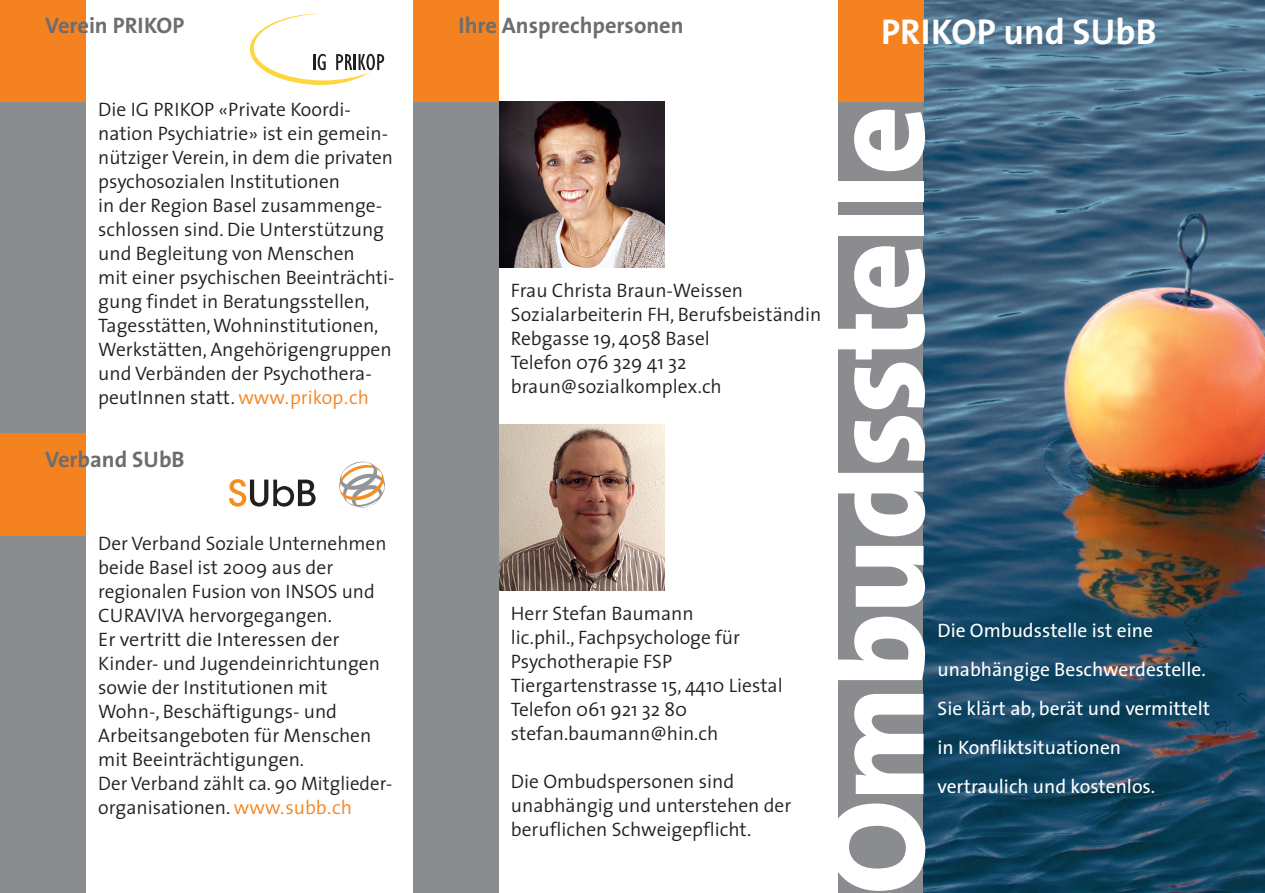
<style>
.page{position:relative;width:1265px;height:893px;background:#fff}
.page>*{position:absolute;margin:0;border:0;box-sizing:border-box;transform-origin:0 0}
.t1{font:800 136.35px "The Sans";letter-spacing:-.015em;color:#fff}
.t2{font:700 36px "The Sans";color:#fff}
.t3{font:700 22.5px "The Sans";color:#6c6d70}
.t4{font:300 19.5px/24px "The Sans";color:#231f20}
.t5{font:19.5px/39px "The Sans";color:#fff}
.s1{color:#f58220}
</style>
<div class="page">
<img style="left:498px;top:425px;width:166px;height:166px">
<img style="left:498px;top:102px;width:166px;height:165px">
<div style="left:838px;top:102px;width:85px;height:791px;background:#8a8c8f"></div>
<img style="left:923px;top:0;width:341px;height:893px">
<div style="left:838px;top:0;width:85px;height:102px;background:#f58220"></div>
<div style="left:0;top:102px;width:85px;height:791px;background:#8a8c8f"></div>
<div style="left:0;top:0;width:85px;height:102px;background:#f58220"></div>
<div style="left:0;top:433px;width:85px;height:102px;background:#f58220"></div>
<div style="left:413px;top:102px;width:85px;height:791px;background:#8a8c8f"></div>
<div style="left:413px;top:0;width:85px;height:102px;background:#f58220"></div>
<svg style="left:250px;top:13px;width:134px;height:72px"></svg>
<svg style="left:339px;top:462px;width:46px;height:46px"></svg>
<svg style="left:229px;top:479px;width:86px;height:28px"></svg>
<p class="t3" style="left:458px;top:17px;width:226px">Ihre Ansprechpersonen</p>
<p class="t3" style="left:45px;top:17px;width:141px">Verein PRIKOP</p>
<h2 class="t2" style="left:881px;top:17px;width:277px">PRIKOP und SUbB</h2>
<p class="t4" style="left:98px;top:100px;width:298px">Die IG PRIKOP «Private Koordi&shy;nation Psychiatrie» ist ein gemein&shy;nütziger Verein, in dem die privaten psychosozialen Institutionen<br>in der Region Basel zusammenge&shy;schlossen sind. Die Unterstützung und Begleitung von Menschen<br>mit einer psychischen Beeinträchti&shy;gung findet in Beratungsstellen, Tagesstätten,Wohninstitutionen, Werkstätten, Angehörigengruppen und Verbänden der Psychothera&shy;peutInnen statt. <span class="s1">www.prikop.ch</span></p>
<p class="t3" style="left:45px;top:451px;width:141px">Verband SUbB</p>
<p class="t4" style="left:98px;top:534px;width:295px">Der Verband Soziale Unternehmen beide Basel ist 2009 aus der regionalen Fusion von INSOS und<br>CURAVIVA hervorgegangen.<br>Er vertritt die Interessen der<br>Kinder- und Jugendeinrichtungen sowie der Institutionen mit<br>Wohn-, Beschäftigungs- und<br>Arbeitsangeboten für Menschen mit Beeinträchtigungen.<br>Der Verband zählt ca. 90 Mitglieder&shy;organisationen. <span class="s1">www.subb.ch</span></p>
<h1 class="t1" style="left:824px;top:895px;width:791px;rotate:-90deg">Ombudsstelle</h1>
<p class="t4" style="left:511px;top:281px;width:312px">Frau Christa Braun-Weissen<br>Sozialarbeiterin FH, Berufsbeiständin<br>Rebgasse 19, 4058 Basel<br>Telefon 076 329 41 32 braun@sozialkomplex.ch</p>
<p class="t4" style="left:511px;top:604px;width:273px">Herr Stefan Baumann<br>lic.phil., Fachpsychologe für<br>Psychotherapie FSP<br>Tiergartenstrasse 15, 4410 Liestal<br>Telefon 061 921 32 80 stefan.baumann@hin.ch</p>
<p class="t4" style="left:511px;top:772px;width:282px">Die Ombudspersonen sind unabhängig und unterstehen der beruflichen Schweigepflicht.</p>
<p class="t5" style="left:937px;top:612px;width:274px">Die Ombudsstelle ist eine unabhängige Beschwerdestelle.<br>Sie klärt ab, berät und vermittelt in Konfliktsituationen vertraulich und kostenlos.</p>
</div>
